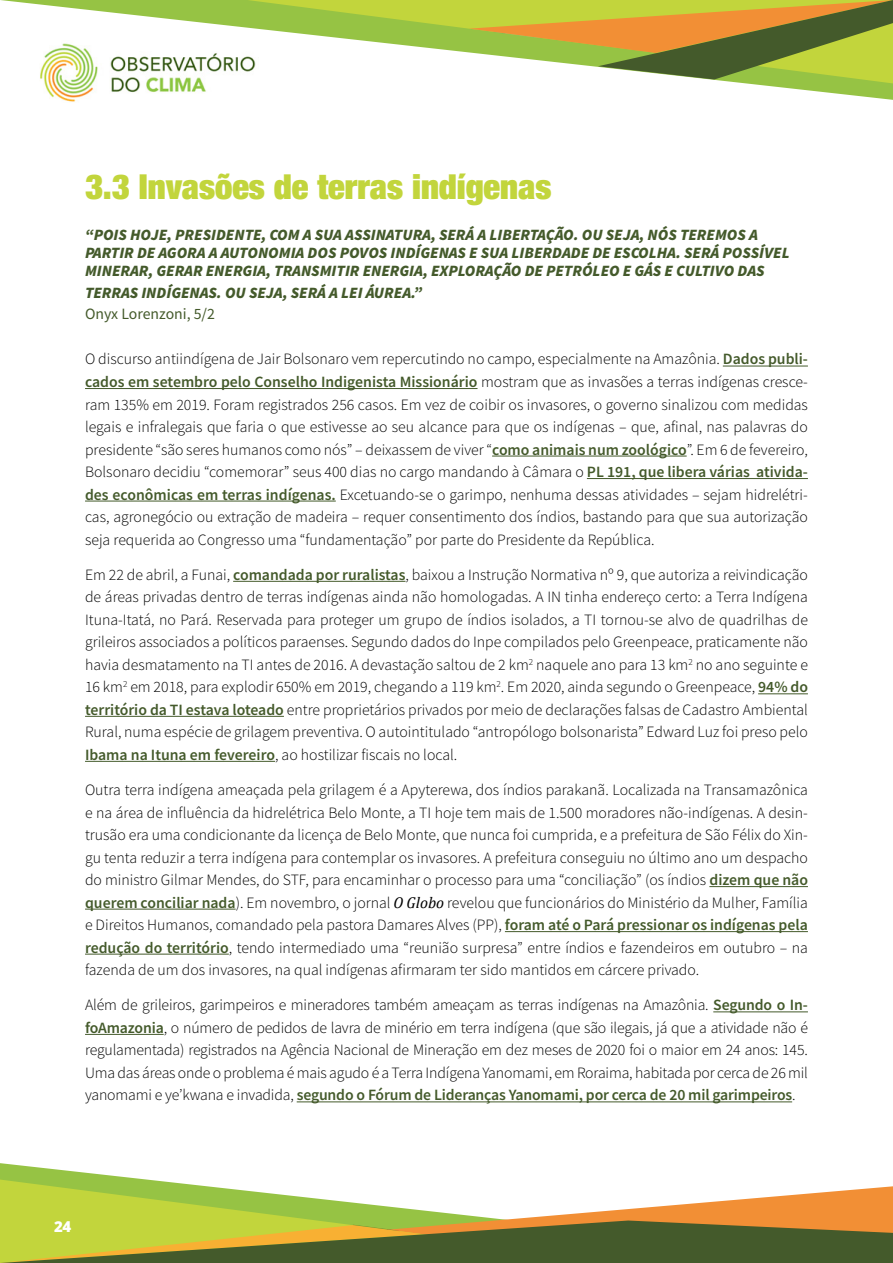
<style>
.page{position:relative;width:893px;height:1263px;background:#fff}
.page>*{position:absolute;margin:0;border:0;box-sizing:border-box;transform-origin:0 0}
.t1{font:900 condensed 34.5px "Helvetica Neue LT Std";color:#c2d53c}
.t2{font:300 15.75px/22.5px "Source Sans Pro";color:#000;text-align:justify}
.t3{font:italic 900 15.75px/18px "Source Sans Pro";color:#445a2b}
.t4{font:15.75px "Source Sans Pro";color:#445a2b}
.t5{font:800 15px "Open Sans";color:#fff}
.s1{font-weight:600;color:#445a2b}
.s2{font-family:"Cambria";font-weight:400;font-style:italic}
</style>
<div class="page">
<svg style="left:0;top:0;width:893px;height:100px"></svg>
<svg style="left:247px;top:0;width:646px;height:83px"></svg>
<svg style="left:469px;top:0;width:424px;height:80px;background:#b0aa4b"></svg>
<svg style="left:0;top:1163px;width:893px;height:100px"></svg>
<hr style="left:723px;top:366px;width:85px;height:1px;background:#445a2b">
<hr style="left:85px;top:388px;width:392px;height:1px;background:#445a2b">
<hr style="left:492px;top:456px;width:195px;height:1px;background:#445a2b">
<hr style="left:587px;top:478px;width:221px;height:1px;background:#445a2b">
<hr style="left:85px;top:501px;width:251px;height:1px;background:#445a2b">
<hr style="left:233px;top:581px;width:172px;height:1px;background:#445a2b">
<hr style="left:758px;top:693px;width:50px;height:1px;background:#445a2b">
<hr style="left:85px;top:716px;width:199px;height:1px;background:#445a2b">
<hr style="left:85px;top:761px;width:190px;height:1px;background:#445a2b">
<hr style="left:709px;top:886px;width:99px;height:1px;background:#445a2b">
<hr style="left:85px;top:909px;width:151px;height:1px;background:#445a2b">
<hr style="left:505px;top:931px;width:303px;height:1px;background:#445a2b">
<hr style="left:85px;top:954px;width:144px;height:1px;background:#445a2b">
<hr style="left:713px;top:1011px;width:95px;height:1px;background:#445a2b">
<hr style="left:85px;top:1034px;width:79px;height:1px;background:#445a2b">
<hr style="left:297px;top:1101px;width:495px;height:1px;background:#445a2b">
<h1 class="t1" style="left:85px;top:165px;width:468px">3.3 Invasões de terras indígenas</h1>
<p class="t3" style="left:85px;top:225px;width:706px">“POIS HOJE, PRESIDENTE, COM A SUA ASSINATURA, SERÁ A LIBERTAÇÃO. OU SEJA, NÓS TEREMOS A<br>PARTIR DE AGORA A AUTONOMIA DOS POVOS INDÍGENAS E SUA LIBERDADE DE ESCOLHA. SERÁ POSSÍVEL<br>MINERAR, GERAR ENERGIA, TRANSMITIR ENERGIA, EXPLORAÇÃO DE PETRÓLEO E GÁS E CULTIVO DAS</p>
<p class="t3" style="left:85px;top:284px;width:339px">TERRAS INDÍGENAS. OU SEJA, SERÁ A LEI ÁUREA.”</p>
<p class="t4" style="left:85px;top:304px;width:131px">Onyx Lorenzoni, 5/2</p>
<p class="t2" style="left:85px;top:348px;width:724px">O discurso antiindígena de Jair Bolsonaro vem repercutindo no campo, especialmente na Amazônia. <span class="s1">Dados publi&shy;cados em setembro pelo Conselho Indigenista Missionário</span> mostram que as invasões a terras indígenas cresce&shy;ram 135% em 2019. Foram registrados 256 casos. Em vez de coibir os invasores, o governo sinalizou com medidas legais e infralegais que faria o que estivesse ao seu alcance para que os indígenas – que, afinal, nas palavras do presidente “são seres humanos como nós” – deixassem de viver “<span class="s1">como animais num zoológico</span>”. Em 6 de fevereiro, Bolsonaro decidiu “comemorar” seus 400 dias no cargo mandando à Câmara o <span class="s1">PL 191, que libera várias ativida&shy;des econômicas em terras indígenas.</span> Excetuando-se o garimpo, nenhuma dessas atividades – sejam hidrelétri&shy;cas, agronegócio ou extração de madeira – requer consentimento dos índios, bastando para que sua autorização seja requerida ao Congresso uma “fundamentação” por parte do Presidente da República.</p>
<p class="t2" style="left:85px;top:563px;width:724px">Em 22 de abril, a Funai, <span class="s1">comandada por ruralistas</span>, baixou a Instrução Normativa nº 9, que autoriza a reivindicação de áreas privadas dentro de terras indígenas ainda não homologadas. A IN tinha endereço certo: a Terra Indígena Ituna-Itatá, no Pará. Reservada para proteger um grupo de índios isolados, a TI tornou-se alvo de quadrilhas de grileiros associados a políticos paraenses. Segundo dados do Inpe compilados pelo Greenpeace, praticamente não havia desmatamento na TI antes de 2016. A devastação saltou de 2 km<sup>2</sup> naquele ano para 13 km<sup>2</sup> no ano seguinte e 16 km<sup>2</sup> em 2018, para explodir 650% em 2019, chegando a 119 km<sup>2</sup>. Em 2020, ainda segundo o Greenpeace, <span class="s1">94% do território da TI estava loteado</span> entre proprietários privados por meio de declarações falsas de Cadastro Ambiental Rural, numa espécie de grilagem preventiva. O autointitulado “antropólogo bolsonarista” Edward Luz foi preso pelo <span class="s1">Ibama na Ituna em fevereiro</span>, ao hostilizar fiscais no local.</p>
<p class="t2" style="left:85px;top:778px;width:724px">Outra terra indígena ameaçada pela grilagem é a Apyterewa, dos índios parakanã. Localizada na Transamazônica e na área de influência da hidrelétrica Belo Monte, a TI hoje tem mais de 1.500 moradores não-indígenas. A desin&shy;trusão era uma condicionante da licença de Belo Monte, que nunca foi cumprida, e a prefeitura de São Félix do Xin&shy;gu tenta reduzir a terra indígena para contemplar os invasores. A prefeitura conseguiu no último ano um despacho do ministro Gilmar Mendes, do STF, para encaminhar o processo para uma “conciliação” (os índios <span class="s1">dizem que não querem conciliar nada</span>). Em novembro, o jornal <span class="s2">O Globo</span> revelou que funcionários do Ministério da Mulher, Família e Direitos Humanos, comandado pela pastora Damares Alves (PP), <span class="s1">foram até o Pará pressionar os indígenas pela redução do território</span>, tendo intermediado uma “reunião surpresa” entre índios e fazendeiros em outubro – na fazenda de um dos invasores, na qual indígenas afirmaram ter sido mantidos em cárcere privado.</p>
<p class="t2" style="left:85px;top:994px;width:724px">Além de grileiros, garimpeiros e mineradores também ameaçam as terras indígenas na Amazônia. <span class="s1">Segundo o In&shy;foAmazonia</span>, o número de pedidos de lavra de minério em terra indígena (que são ilegais, já que a atividade não é regulamentada) registrados na Agência Nacional de Mineração em dez meses de 2020 foi o maior em 24 anos: 145.<br>Uma das áreas onde o problema é mais agudo é a Terra Indígena Yanomami, em Roraima, habitada por cerca de 26 mil yanomami e ye’kwana e invadida, <span class="s1">segundo o Fórum de Lideranças Yanomami, por cerca de 20 mil garimpeiros</span>.</p>
<p class="t5" style="left:54px;top:1215px;width:19px">24</p>
</div>
